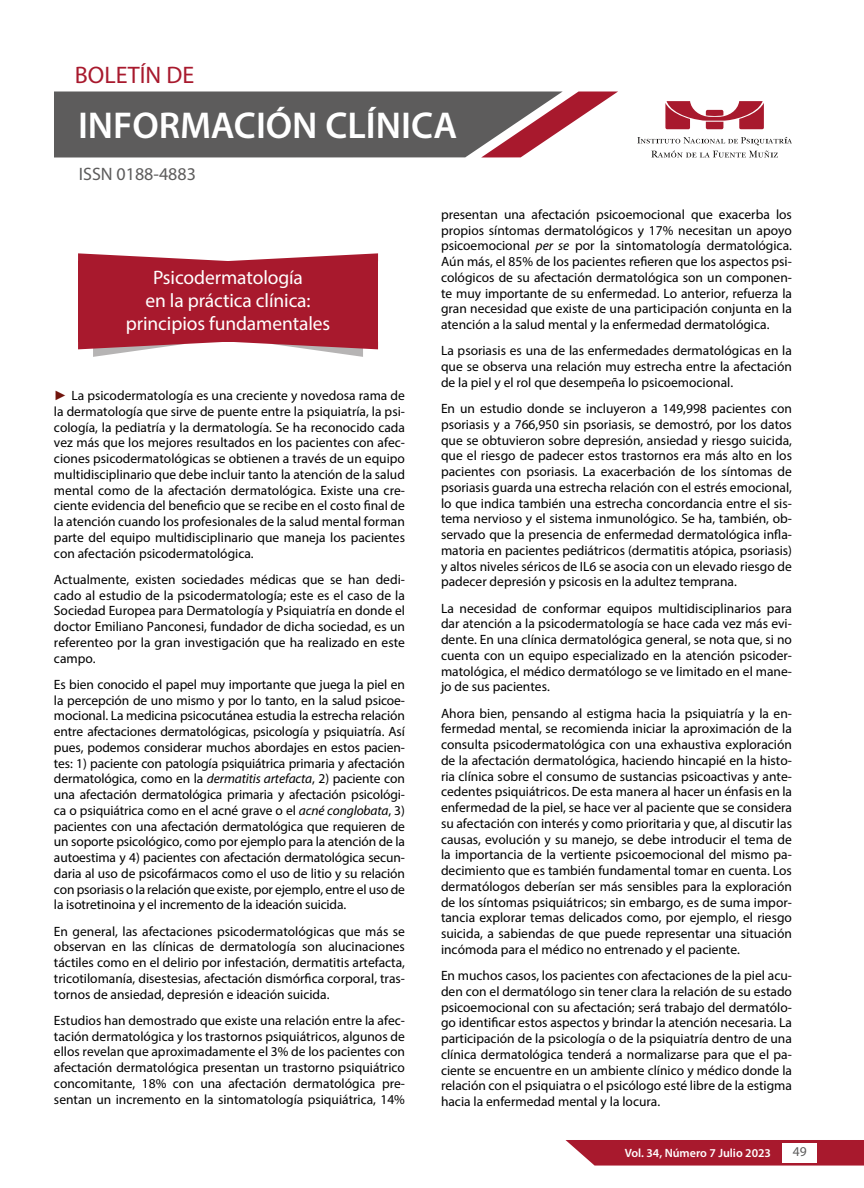
<style>
.page{position:relative;width:864px;height:1188px;background:#fff}
.page>*{position:absolute;margin:0;border:0;box-sizing:border-box;transform-origin:0 0}
.t1{font:600 37.5px "Myriad Pro";color:#fff}
.t2{font:24px "Myriad Pro";color:#a8192d}
.t3{font:19.5px/22.5px "Myriad Pro";letter-spacing:-.005em;color:#fff;text-align:center}
.t4{font:18px "Myriad Pro";color:#5d5c5c}
.t5{font:13.5px/15.8px "Myriad Pro";color:#000;text-align:justify}
.t6{font:13.5px "Myriad Pro";color:#5d5c5c}
.t7{font:600 12px "Myriad Pro";color:#fff}
.s1{font-family:"Arial";color:#71150d}
.s2{font-style:italic}
</style>
<div class="page">
<svg style="left:54px;top:92px;width:564px;height:66px;background:#766b6c"></svg>
<svg style="left:665px;top:101px;width:99px;height:28px"></svg>
<svg style="left:651px;top:151px;width:127px;height:7px"></svg>
<svg style="left:637px;top:137px;width:155px;height:8px"></svg>
<svg style="left:566px;top:1140px;width:298px;height:26px;background:#ae293b"></svg>
<div style="left:782px;top:1143px;width:35px;height:20px;background:#fff"></div>
<div style="left:78px;top:261px;width:300px;height:81px;background:#a8192d"></div>
<svg style="left:78px;top:342px;width:300px;height:15px"></svg>
<svg style="left:78px;top:253px;width:300px;height:8px"></svg>
<h2 class="t2" style="left:75px;top:60px;width:121px">BOLETÍN DE</h2>
<h1 class="t1" style="left:78px;top:101px;width:381px">INFORMACIÓN CLÍNICA</h1>
<h3 class="t4" style="left:79px;top:163px;width:119px">ISSN 0188-4883</h3>
<h3 class="t3" style="left:126px;top:266px;width:206px">Psicodermatología<br>en la práctica clínica: principios fundamentales</h3>
<p class="t5" style="left:54px;top:387px;width:353px"><span class="s1">►</span> La psicodermatología es una creciente y novedosa rama de la dermatología que sirve de puente entre la psiquiatría, la psi&shy;cología, la pediatría y la dermatología. Se ha reconocido cada vez más que los mejores resultados en los pacientes con afec&shy;ciones psicodermatológicas se obtienen a través de un equipo multidisciplinario que debe incluir tanto la atención de la salud mental como de la afectación dermatológica. Existe una cre&shy;ciente evidencia del beneficio que se recibe en el costo final de la atención cuando los profesionales de la salud mental forman parte del equipo multidisciplinario que maneja los pacientes con afectación psicodermatológica.</p>
<p class="t5" style="left:54px;top:571px;width:352px">Actualmente, existen sociedades médicas que se han dedi&shy;cado al estudio de la psicodermatología; este es el caso de la Sociedad Europea para Dermatología y Psiquiatría en donde el doctor Emiliano Panconesi, fundador de dicha sociedad, es un referenteo por la gran investigación que ha realizado en este campo.</p>
<p class="t5" style="left:54px;top:676px;width:353px">Es bien conocido el papel muy importante que juega la piel en la percepción de uno mismo y por lo tanto, en la salud psicoe&shy;mocional. La medicina psicocutánea estudia la estrecha relación entre afectaciones dermatológicas, psicología y psiquiatría. Así pues, podemos considerar muchos abordajes en estos pacien&shy;tes: 1) paciente con patología psiquiátrica primaria y afectación dermatológica, como en la <span class="s2">dermatitis artefacta</span>, 2) paciente con una afectación dermatológica primaria y afectación psicológi&shy;ca o psiquiátrica como en el acné grave o el <span class="s2">acné conglobata</span>, 3) pacientes con una afectación dermatológica que requieren de un soporte psicológico, como por ejemplo para la atención de la autoestima y 4) pacientes con afectación dermatológica secun&shy;daria al uso de psicofármacos como el uso de litio y su relación con psoriasis o la relación que existe, por ejemplo, entre el uso de la isotretinoina y el incremento de la ideación suicida.</p>
<p class="t5" style="left:54px;top:923px;width:353px">En general, las afectaciones psicodermatológicas que más se observan en las clínicas de dermatología son alucinaciones táctiles como en el delirio por infestación, dermatitis artefacta, tricotilomanía, disestesias, afectación dismórfica corporal, tras&shy;tornos de ansiedad, depresión e ideación suicida.</p>
<p class="t5" style="left:54px;top:1012px;width:353px">Estudios han demostrado que existe una relación entre la afec&shy;tación dermatológica y los trastornos psiquiátricos, algunos de ellos revelan que aproximadamente el 3% de los pacientes con afectación dermatológica presentan un trastorno psiquiátrico concomitante, 18% con una afectación dermatológica pre&shy;sentan un incremento en la sintomatología psiquiátrica, 14%</p>
<p class="t5" style="left:441px;top:206px;width:353px">presentan una afectación psicoemocional que exacerba los propios síntomas dermatológicos y 17% necesitan un apoyo psicoemocional <span class="s2">per se</span> por la sintomatología dermatológica.<br>Aún más, el 85% de los pacientes refieren que los aspectos psi&shy;cológicos de su afectación dermatológica son un componen&shy;te muy importante de su enfermedad. Lo anterior, refuerza la gran necesidad que existe de una participación conjunta en la atención a la salud mental y la enfermedad dermatológica.</p>
<p class="t5" style="left:441px;top:343px;width:353px">La psoriasis es una de las enfermedades dermatológicas en la que se observa una relación muy estrecha entre la afectación de la piel y el rol que desempeña lo psicoemocional.</p>
<p class="t5" style="left:441px;top:400px;width:353px">En un estudio donde se incluyeron a 149,998 pacientes con psoriasis y a 766,950 sin psoriasis, se demostró, por los datos que se obtuvieron sobre depresión, ansiedad y riesgo suicida, que el riesgo de padecer estos trastornos era más alto en los pacientes con psoriasis. La exacerbación de los síntomas de psoriasis guarda una estrecha relación con el estrés emocional, lo que indica también una estrecha concordancia entre el sis&shy;tema nervioso y el sistema inmunológico. Se ha, también, ob&shy;servado que la presencia de enfermedad dermatológica infla&shy;matoria en pacientes pediátricos (dermatitis atópica, psoriasis) y altos niveles séricos de IL6 se asocia con un elevado riesgo de padecer depresión y psicosis en la adultez temprana.</p>
<p class="t5" style="left:441px;top:600px;width:353px">La necesidad de conformar equipos multidisciplinarios para dar atención a la psicodermatología se hace cada vez más evi&shy;dente. En una clínica dermatológica general, se nota que, si no cuenta con un equipo especializado en la atención psicoder&shy;matológica, el médico dermatólogo se ve limitado en el mane&shy;jo de sus pacientes.</p>
<p class="t5" style="left:441px;top:705px;width:353px">Ahora bien, pensando al estigma hacia la psiquiatría y la en&shy;fermedad mental, se recomienda iniciar la aproximación de la consulta psicodermatológica con una exhaustiva exploración de la afectación dermatológica, haciendo hincapié en la histo&shy;ria clínica sobre el consumo de sustancias psicoactivas y ante&shy;cedentes psiquiátricos. De esta manera al hacer un énfasis en la enfermedad de la piel, se hace ver al paciente que se considera su afectación con interés y como prioritaria y que, al discutir las causas, evolución y su manejo, se debe introducir el tema de la importancia de la vertiente psicoemocional del mismo pa&shy;decimiento que es también fundamental tomar en cuenta. Los dermatólogos deberían ser más sensibles para la exploración de los síntomas psiquiátricos; sin embargo, es de suma impor&shy;tancia explorar temas delicados como, por ejemplo, el riesgo suicida, a sabiendas de que puede representar una situación incómoda para el médico no entrenado y el paciente.</p>
<p class="t5" style="left:441px;top:968px;width:353px">En muchos casos, los pacientes con afectaciones de la piel acu&shy;den con el dermatólogo sin tener clara la relación de su estado psicoemocional con su afectación; será trabajo del dermatólo&shy;go identificar estos aspectos y brindar la atención necesaria. La participación de la psicología o de la psiquiatría dentro de una clínica dermatológica tenderá a normalizarse para que el pa&shy;ciente se encuentre en un ambiente clínico y médico donde la relación con el psiquiatra o el psicólogo esté libre de la estigma hacia la enfermedad mental y la locura.</p>
<p class="t7" style="left:625px;top:1145px;width:148px">Vol. 34, Número 7 Julio 2023</p>
<p class="t6" style="left:793px;top:1144px;width:15px">49</p>
</div>
